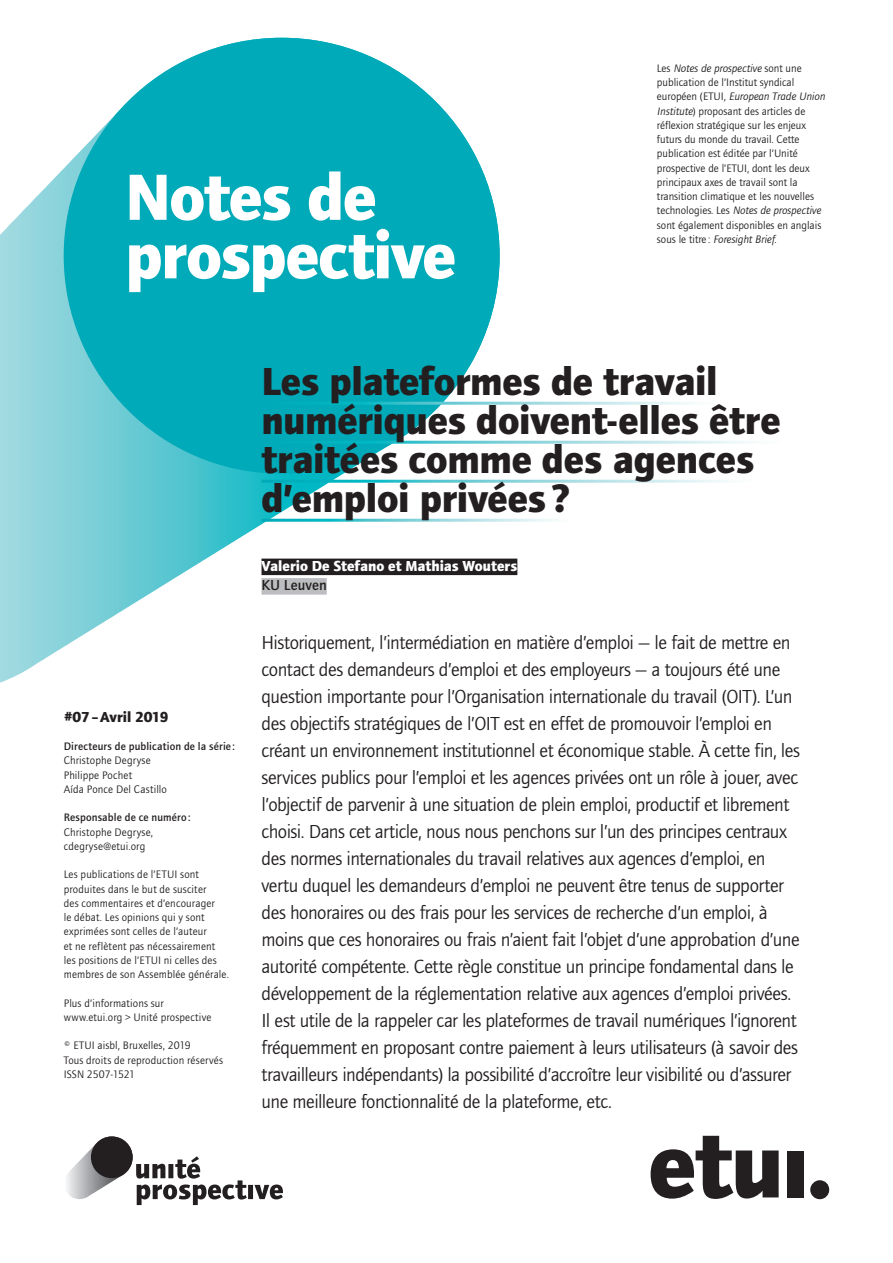
<style>
.page{position:relative;width:893px;height:1263px;background:#fff}
.page>*{position:absolute;margin:0;border:0;box-sizing:border-box;transform-origin:0 0}
.t1{font:67.5px/58.5px "etui Foundry Journal bold";letter-spacing:-.02em;color:#fff}
.t2{font:40.5px/39px "etui Foundry Journal bold";letter-spacing:-.005em;color:#231f20}
.t3{font:19.5px/27px "etui Foundry Journal book";letter-spacing:-.025em;color:#231f20}
.t4{font:15px "etui Foundry Journal bold";color:#fff}
.t5{font:15px "etui Foundry Journal bold";letter-spacing:-.015em;color:#231f20}
.t6{font:15px "etui Foundry Journal Medium";letter-spacing:.005em;color:#231f20}
.t7{font:11.25px/14.2px "etui Foundry Journal book";letter-spacing:.005em;color:#231f20}
.t8{font:italic 11.25px "etui Foundry Journal Book";color:#231f20}
.t9{font:11.25px "etui Foundry Journal Medium";letter-spacing:.015em;color:#231f20}
.s1{font-family:"etui Foundry Journal book";font-style:normal}
.s2{font-family:"etui Foundry Journal Book";font-style:italic}
</style>
<div class="page">
<svg style="left:0;top:109px;width:234px;height:574px"></svg>
<div style="left:64px;top:38px;width:436px;height:436px;background:#00aab8;border-radius:50%"></div>
<div style="left:261px;top:559px;width:256px;height:16px;background:#231f20"></div>
<div style="left:261px;top:578px;width:66px;height:17px;background:#bcbdc0"></div>
<hr style="left:261px;top:402px;width:457px;height:3px;background:#fff">
<hr style="left:261px;top:441px;width:519px;height:3px;background:#fff">
<svg style="left:67px;top:1136px;width:216px;height:69px"></svg>
<svg style="left:651px;top:1136px;width:128px;height:63px"></svg>
<div style="left:787px;top:1150px;width:17px;height:47px;background:#231f20"></div>
<div style="left:810px;top:1180px;width:19px;height:19px;background:#231f20;border-radius:50%"></div>
<h1 class="t1" style="left:125px;top:168px;width:332px">Notes de prospective</h1>
<p class="t8" style="left:657px;top:62px;width:146px"><span class="s1">Les</span> Notes de prospective <span class="s1">sont une</span></p>
<p class="t7" style="left:657px;top:75px;width:139px">publication de l’Institut syndical</p>
<p class="t8" style="left:657px;top:90px;width:169px"><span class="s1">européen (ETUI,</span> European Trade Union</p>
<p class="t7" style="left:657px;top:104px;width:159px"><span class="s2">Institute</span>) proposant des articles de réflexion stratégique sur les enjeux futurs du monde du travail. Cette publication est éditée par l’Unité prospective de l’ETUI, dont les deux principaux axes de travail sont la transition climatique et les nouvelles</p>
<p class="t8" style="left:657px;top:205px;width:165px"><span class="s1">technologies. Les</span> Notes de prospective</p>
<p class="t7" style="left:657px;top:218px;width:166px">sont également disponibles en anglais</p>
<p class="t8" style="left:657px;top:233px;width:121px"><span class="s1">sous le titre :</span> Foresight Brief<span class="s1">.</span></p>
<h2 class="t2" style="left:261px;top:362px;width:520px">Les plateformes de travail numériques doivent-elles être traitées comme des agences d’emploi privées ?</h2>
<p class="t5" style="left:64px;top:708px;width:106px">#07 – Avril 2019</p>
<p class="t9" style="left:64px;top:740px;width:173px">Directeurs de publication de la série :</p>
<p class="t7" style="left:64px;top:754px;width:105px">Christophe Degryse<br>Philippe Pochet<br>Aída Ponce Del Castillo</p>
<p class="t9" style="left:64px;top:811px;width:128px">Responsable de ce numéro :</p>
<p class="t7" style="left:64px;top:825px;width:91px">Christophe Degryse, cdegryse@etui.org</p>
<p class="t7" style="left:64px;top:868px;width:167px">Les publications de l’ETUI sont produites dans le but de susciter<br>des commentaires et d’encourager<br>le débat. Les opinions qui y sont exprimées sont celles de l’auteur<br>et ne reflètent pas nécessairement les positions de l’ETUI ni celles des membres de son Assemblée générale.</p>
<p class="t7" style="left:64px;top:996px;width:149px">Plus d’informations sur www.etui.org &gt; Unité prospective</p>
<p class="t7" style="left:64px;top:1039px;width:161px">© ETUI aisbl, Bruxelles, 2019<br>Tous droits de reproduction réservés<br>ISSN 2507-1521</p>
<p class="t4" style="left:261px;top:557px;width:257px">Valerio De Stefano et Mathias Wouters</p>
<p class="t6" style="left:261px;top:577px;width:67px">KU Leuven</p>
<p class="t3" style="left:261px;top:629px;width:540px">Historiquement, l’intermédiation en matière d’emploi — le fait de mettre en contact des demandeurs d’emploi et des employeurs — a toujours été une question importante pour l’Organisation internationale du travail (OIT). L’un des objectifs stratégiques de l’OIT est en effet de promouvoir l’emploi en créant un environnement institutionnel et économique stable. À cette fin, les services publics pour l’emploi et les agences privées ont un rôle à jouer, avec l’objectif de parvenir à une situation de plein emploi, productif et librement choisi. Dans cet article, nous nous penchons sur l’un des principes centraux des normes internationales du travail relatives aux agences d’emploi, en vertu duquel les demandeurs d’emploi ne peuvent être tenus de supporter des honoraires ou des frais pour les services de recherche d’un emploi, à moins que ces honoraires ou frais n’aient fait l’objet d’une approbation d’une autorité compétente. Cette règle constitue un principe fondamental dans le développement de la réglementation relative aux agences d’emploi privées.<br>Il est utile de la rappeler car les plateformes de travail numériques l’ignorent fréquemment en proposant contre paiement à leurs utilisateurs (à savoir des travailleurs indépendants) la possibilité d’accroître leur visibilité ou d’assurer une meilleure fonctionnalité de la plateforme, etc.</p>
</div>
